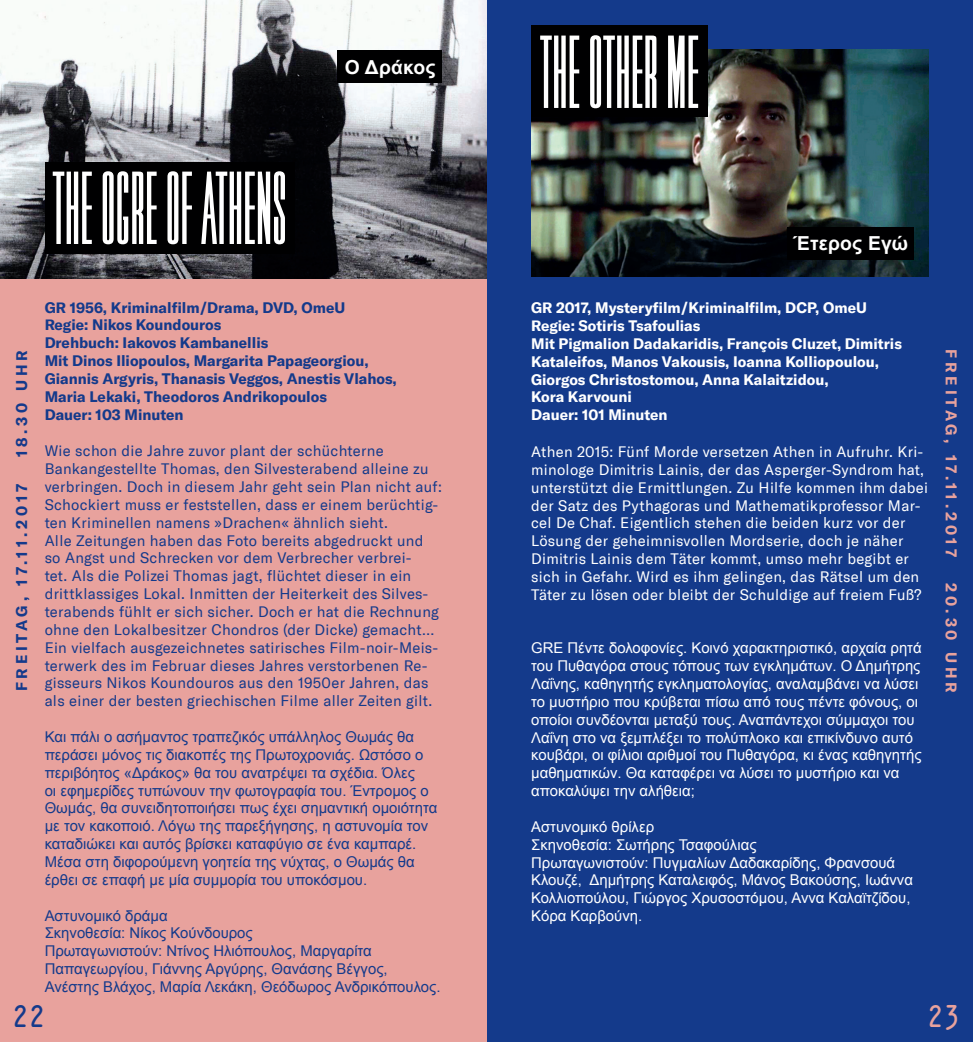
<style>
.page{position:relative;width:973px;height:1042px;background:#fff}
.page>*{position:absolute;margin:0;border:0;box-sizing:border-box;transform-origin:0 0}
.t1{font:700 108.5px "Triple Condensed Gothic";letter-spacing:.01em;color:#fff}
.t2{font:700 35px "Typewriter Condensed";color:#143a8b}
.t3{font:700 35px "Typewriter Condensed";color:#e8a29d}
.t4{font:700 19.25px "Arial";letter-spacing:.01em;color:#fff}
.t5{font:700 15.22px "GT America";letter-spacing:.25em;color:#143a8b}
.t6{font:700 15.22px "GT America";letter-spacing:.25em;color:#e8a29d}
.t7{font:14.88px/17.8px "GT America";letter-spacing:.02em;color:#143a8b}
.t8{font:14.88px/17.8px "Arial";color:#fff}
.t9{font:14.88px/17.8px "Arial";color:#143a8b}
.t10{font:14.88px/17.8px "GT America";letter-spacing:.02em;color:#fff}
.t11{font:700 14.88px/17.8px "GT America";color:#fff}
.t12{font:700 14.88px/17.8px "GT America";color:#143a8b}
</style>
<div class="page">
<div style="left:486px;top:0;width:486px;height:1042px;background:#143a8b"></div>
<div style="left:0;top:0;width:486px;height:1042px;background:#e8a29d"></div>
<img style="left:531px;top:50px;width:397px;height:226px">
<img style="left:0;top:0;width:486px;height:278px">
<div style="left:531px;top:25px;width:176px;height:92px;background:#000001"></div>
<div style="left:787px;top:228px;width:126px;height:32px;background:#000001"></div>
<div style="left:45px;top:162px;width:249px;height:92px;background:#000001"></div>
<div style="left:337px;top:50px;width:104px;height:32px;background:#000001"></div>
<h1 class="t1" style="left:53px;top:150px;width:235px">THE OGRE OF ATHENS</h1>
<p class="t4" style="left:345px;top:54px;width:92px">Ο Δράκος</p>
<h1 class="t1" style="left:540px;top:14px;width:160px">THE OTHER ME</h1>
<p class="t4" style="left:793px;top:231px;width:116px">Έτερος Εγώ</p>
<p class="t12" style="left:45px;top:298px;width:353px">GR 1956, Kriminalfilm/Drama, DVD, OmeU<br>Regie: Nikos Koundouros<br>Drehbuch: Iakovos Kambanellis<br>Mit Dinos Iliopoulos, Margarita Papageorgiou, Giannis Argyris, Thanasis Veggos, Anestis Vlahos, Maria Lekaki, Theodoros Andrikopoulos<br>Dauer: 103 Minuten</p>
<p class="t11" style="left:531px;top:299px;width:372px">GR 2017, Mysteryfilm/Kriminalfilm, DCP, OmeU Regie: Sotiris Tsafoulias<br>Mit Pigmalion Dadakaridis, François Cluzet, Dimitris Kataleifos, Manos Vakousis, Ioanna Kolliopoulou, Giorgos Christostomou, Anna Kalaitzidou,<br>Kora Karvouni<br>Dauer: 101 Minuten</p>
<p class="t5" style="left:12px;top:457px;width:108px;rotate:-90deg">18.30 UHR</p>
<p class="t6" style="left:960px;top:349px;width:209px;rotate:90deg">FREITAG, 17.11.2017</p>
<p class="t6" style="left:960px;top:583px;width:111px;rotate:90deg">20.30 UHR</p>
<p class="t7" style="left:45px;top:442px;width:398px">Wie schon die Jahre zuvor plant der schüchterne Bankangestellte Thomas, den Silvesterabend alleine zu verbringen. Doch in diesem Jahr geht sein Plan nicht auf:<br>Schockiert muss er feststellen, dass er einem berüchtig&shy;ten Kriminellen namens »Drachen« ähnlich sieht.<br>Alle Zeitungen haben das Foto bereits abgedruckt und so Angst und Schrecken vor dem Verbrecher verbrei-<br>tet. Als die Polizei Thomas jagt, flüchtet dieser in ein drittklassiges Lokal. Inmitten der Heiterkeit des Silves&shy;terabends fühlt er sich sicher. Doch er hat die Rechnung ohne den Lokalbesitzer Chondros (der Dicke) gemacht… Ein vielfach ausgezeichnetes satirisches Film-noir-Meis&shy;terwerk des im Februar dieses Jahres verstorbenen Re&shy;gisseurs Nikos Koundouros aus den 1950er Jahren, das als einer der besten griechischen Filme aller Zeiten gilt.</p>
<p class="t10" style="left:531px;top:443px;width:398px">Athen 2015: Fünf Morde versetzen Athen in Aufruhr. Kri&shy;minologe Dimitris Lainis, der das Asperger-Syndrom hat, unterstützt die Ermittlungen. Zu Hilfe kommen ihm dabei der Satz des Pythagoras und Mathematikprofessor Mar&shy;cel De Chaf. Eigentlich stehen die beiden kurz vor der Lösung der geheimnisvollen Mordserie, doch je näher Dimitris Lainis dem Täter kommt, umso mehr begibt er sich in Gefahr. Wird es ihm gelingen, das Rätsel um den Täter zu lösen oder bleibt der Schuldige auf freiem Fuß?</p>
<p class="t5" style="left:12px;top:691px;width:209px;rotate:-90deg">FREITAG, 17.11.2017</p>
<p class="t8" style="left:531px;top:639px;width:392px">GRE Πέντε δολοφονίες. Κοινό χαρακτηριστικό, αρχαία ρητά του Πυθαγόρα στους τόπους των εγκλημάτων. Ο Δημήτρης Λαΐνης, καθηγητής εγκληματολογίας, αναλαμβάνει να λύσει το μυστήριο που κρύβεται πίσω από τους πέντε φόνους, οι οποίοι συνδέονται μεταξύ τους. Αναπάντεχοι σύμμαχοι του Λαΐνη στο να ξεμπλέξει το πολύπλοκο και επικίνδυνο αυτό κουβάρι, οι φίλιοι αριθμοί του Πυθαγόρα, κι ένας καθηγητής μαθηματικών. Θα καταφέρει να λύσει το μυστήριο και να αποκαλύψει την αλήθεια;</p>
<p class="t8" style="left:531px;top:818px;width:383px">Αστυνομικό θρίλερ<br>Σκηνοθεσία: Σωτήρης Τσαφούλιας<br>Πρωταγωνιστούν: Πυγμαλίων Δαδακαρίδης, Φρανσουά Κλουζέ, Δημήτρης Καταλειφός, Μάνος Βακούσης, Ιωάννα Κολλιοπούλου, Γιώργος Χρυσοστόμου, Αννα Καλαϊτζίδου, Kόρα Καρβούνη.</p>
<p class="t9" style="left:45px;top:728px;width:394px">Και πάλι ο ασήμαντος τραπεζικός υπάλληλος Θωμάς θα περάσει μόνος τις διακοπές της Πρωτοχρονιάς. Ωστόσο ο περιβόητος «Δράκος» θα του ανατρέψει τα σχέδια. Όλες<br>οι εφημερίδες τυπώνουν την φωτογραφία του. Έντρομος ο Θωμάς, θα συνειδητοποιήσει πως έχει σημαντική ομοιότητα με τον κακοποιό. Λόγω της παρεξήγησης, η αστυνομία τον καταδιώκει και αυτός βρίσκει καταφύγιο σε ένα καμπαρέ.<br>Μέσα στη διφορούμενη γοητεία της νύχτας, ο Θωμάς θα έρθει σε επαφή με μία συμμορία του υποκόσμου.</p>
<p class="t9" style="left:45px;top:906px;width:397px">Αστυνομικό δράμα<br>Σκηνοθεσία: Νίκος Κούνδουρος<br>Πρωταγωνιστούν: Ντίνος Ηλιόπουλος, Μαργαρίτα Παπαγεωργίου, Γιάννης Αργύρης, Θανάσης Βέγγος, Ανέστης Βλάχος, Μαρία Λεκάκη, Θεόδωρος Ανδρικόπουλος.</p>
<h2 class="t2" style="left:12px;top:991px;width:34px">22</h2>
<h2 class="t3" style="left:927px;top:991px;width:34px">23</h2>
</div>
